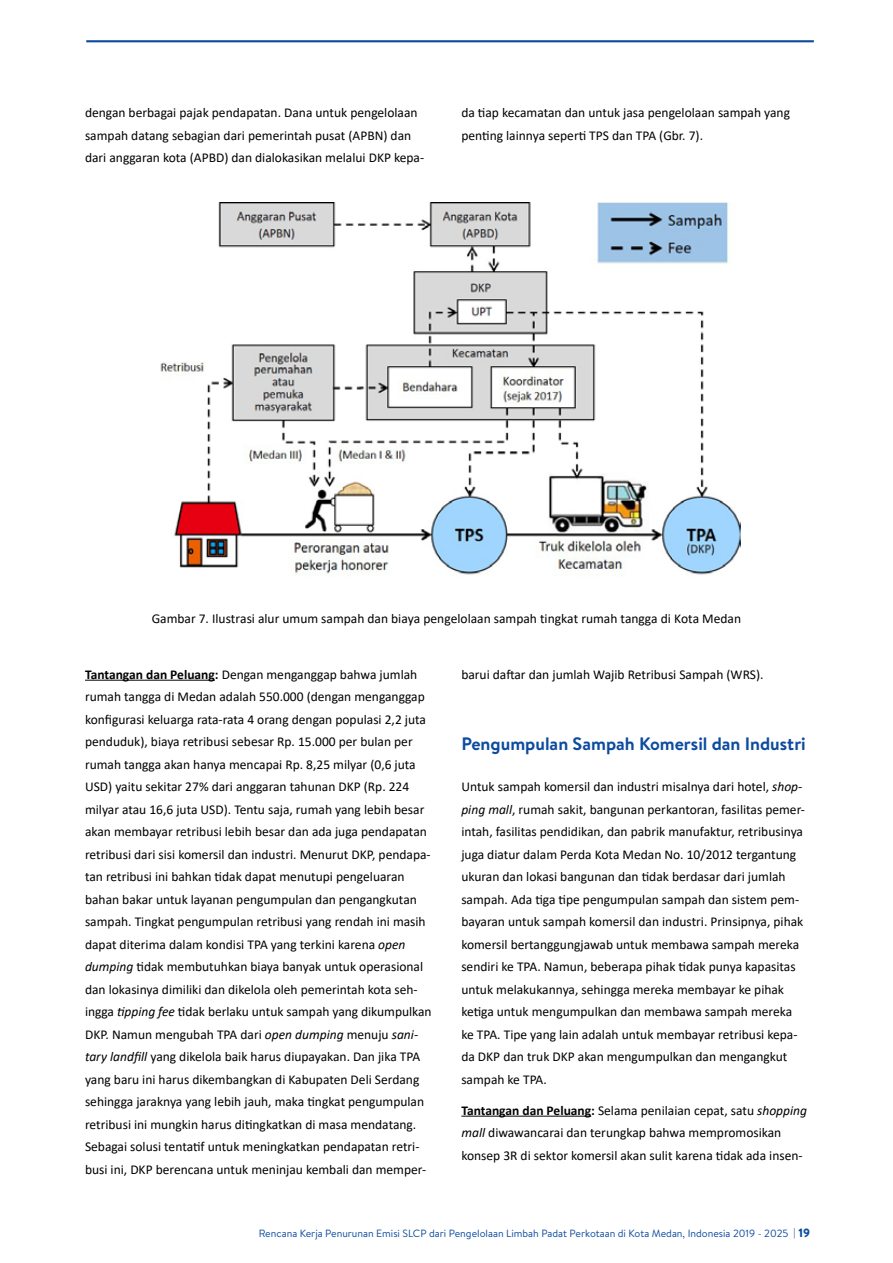
<style>
.page{position:relative;width:893px;height:1263px;background:#fff}
.page>*{position:absolute;margin:0;border:0;box-sizing:border-box;transform-origin:0 0}
.t1{font:700 18px "Brandon Text";color:#0d4b9f}
.t2{font:13.5px/22.5px "Calibri";color:#000}
.t3{font:10.5px "Brandon Text";color:#0d4b9f}
.s1{font-weight:700}
.s2{font-style:italic}
.s3{font-weight:900;font-size:12px}
</style>
<div class="page">
<hr style="left:86px;top:40px;width:728px;height:2px;background:#0d4b9f">
<img style="left:160px;top:202px;width:581px;height:373px">
<hr style="left:85px;top:680px;width:130px;height:1px;background:#000">
<hr style="left:461px;top:1116px;width:130px;height:1px;background:#000">
<p class="t2" style="left:85px;top:101px;width:341px">dengan berbagai pajak pendapatan. Dana untuk pengelolaan sampah datang sebagian dari pemerintah pusat (APBN) dan dari anggaran kota (APBD) dan dialokasikan melalui DKP kepa-</p>
<p class="t2" style="left:461px;top:101px;width:330px">da tiap kecamatan dan untuk jasa pengelolaan sampah yang penting lainnya seperti TPS dan TPA (Gbr. 7).</p>
<p class="t2" style="left:152px;top:607px;width:591px">Gambar 7. Ilustrasi alur umum sampah dan biaya pengelolaan sampah tingkat rumah tangga di Kota Medan</p>
<p class="t2" style="left:85px;top:663px;width:348px"><span class="s1">Tantangan dan Peluang:</span> Dengan menganggap bahwa jumlah rumah tangga di Medan adalah 550.000 (dengan menganggap konfigurasi keluarga rata-rata 4 orang dengan populasi 2,2 juta penduduk), biaya retribusi sebesar Rp. 15.000 per bulan per rumah tangga akan hanya mencapai Rp. 8,25 milyar (0,6 juta USD) yaitu sekitar 27% dari anggaran tahunan DKP (Rp. 224 milyar atau 16,6 juta USD). Tentu saja, rumah yang lebih besar akan membayar retribusi lebih besar dan ada juga pendapatan retribusi dari sisi komersil dan industri. Menurut DKP, pendapa&shy;tan retribusi ini bahkan tidak dapat menutupi pengeluaran bahan bakar untuk layanan pengumpulan dan pengangkutan sampah. Tingkat pengumpulan retribusi yang rendah ini masih dapat diterima dalam kondisi TPA yang terkini karena <span class="s2">open dumping</span> tidak membutuhkan biaya banyak untuk operasional dan lokasinya dimiliki dan dikelola oleh pemerintah kota seh&shy;ingga <span class="s2">tipping fee</span> tidak berlaku untuk sampah yang dikumpulkan DKP. Namun mengubah TPA dari <span class="s2">open dumping</span> menuju <span class="s2">sani&shy;tary landfill</span> yang dikelola baik harus diupayakan. Dan jika TPA yang baru ini harus dikembangkan di Kabupaten Deli Serdang sehingga jaraknya yang lebih jauh, maka tingkat pengumpulan retribusi ini mungkin harus ditingkatkan di masa mendatang.<br>Sebagai solusi tentatif untuk meningkatkan pendapatan retri&shy;busi ini, DKP berencana untuk meninjau kembali dan memper-</p>
<p class="t2" style="left:461px;top:663px;width:304px">barui daftar dan jumlah Wajib Retribusi Sampah (WRS).</p>
<h1 class="t1" style="left:461px;top:731px;width:346px">Pengumpulan Sampah Komersil dan Industri</h1>
<p class="t2" style="left:461px;top:775px;width:345px">Untuk sampah komersil dan industri misalnya dari hotel, <span class="s2">shop&shy;ping mall</span>, rumah sakit, bangunan perkantoran, fasilitas pemer&shy;intah, fasilitas pendidikan, dan pabrik manufaktur, retribusinya juga diatur dalam Perda Kota Medan No. 10/2012 tergantung ukuran dan lokasi bangunan dan tidak berdasar dari jumlah sampah. Ada tiga tipe pengumpulan sampah dan sistem pem&shy;bayaran untuk sampah komersil dan industri. Prinsipnya, pihak komersil bertanggungjawab untuk membawa sampah mereka sendiri ke TPA. Namun, beberapa pihak tidak punya kapasitas untuk melakukannya, sehingga mereka membayar ke pihak ketiga untuk mengumpulkan dan membawa sampah mereka ke TPA. Tipe yang lain adalah untuk membayar retribusi kepa&shy;da DKP dan truk DKP akan mengumpulkan dan mengangkut sampah ke TPA.</p>
<p class="t2" style="left:461px;top:1098px;width:347px"><span class="s1">Tantangan dan Peluang:</span> Selama penilaian cepat, satu <span class="s2">shopping mall</span> diwawancarai dan terungkap bahwa mempromosikan konsep 3R di sektor komersil akan sulit karena tidak ada insen-</p>
<p class="t3" style="left:259px;top:1226px;width:553px">Rencana Kerja Penurunan Emisi SLCP dari Pengelolaan Limbah Padat Perkotaan di Kota Medan, Indonesia 2019 - 2025 | <span class="s3">19</span></p>
</div>
